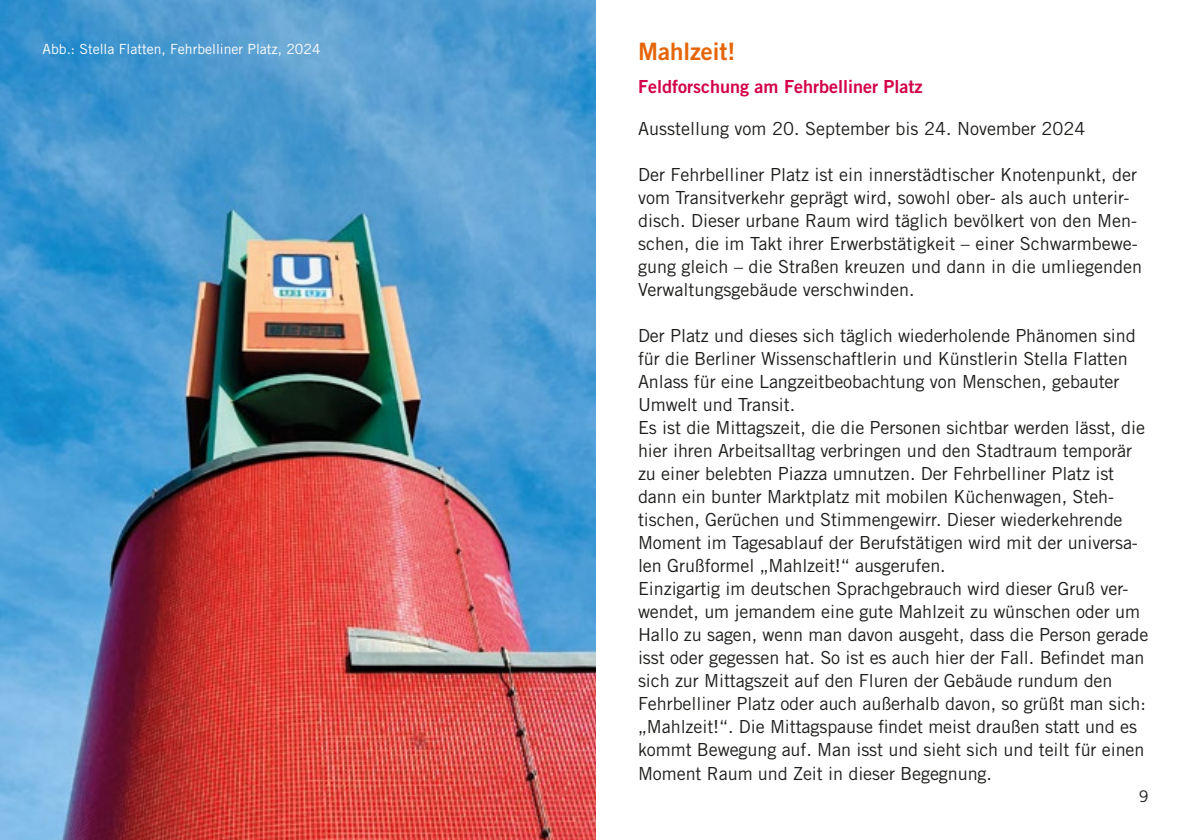
<style>
.page{position:relative;width:1191px;height:840px;background:#fff}
.page>*{position:absolute;margin:0;border:0;box-sizing:border-box;transform-origin:0 0}
.t1{font:24px "Trade Gothic LT Std Bd 2";color:#e56407}
.t2{font:18px/23px "Trade Gothic LT Std";letter-spacing:-.005em;color:#1d1d1b}
.t3{font:18px "Trade Gothic LT Std Bd 2";color:#d20049}
.t4{font:16px "Trade Gothic LT Std";color:#1d1d1b}
.t5{font:14px "Trade Gothic LT Std";color:#fff}
</style>
<div class="page">
<img style="left:0;top:0;width:595px;height:839px">
<p class="t5" style="left:43px;top:41px;width:280px">Abb.: Stella Flatten, Fehrbelliner Platz, 2024</p>
<h1 class="t1" style="left:638px;top:36px;width:99px">Mahlzeit!</h1>
<p class="t3" style="left:638px;top:76px;width:286px">Feldforschung am Fehrbelliner Platz</p>
<p class="t2" style="left:638px;top:116px;width:449px">Ausstellung vom 20. September bis 24. November 2024</p>
<p class="t2" style="left:638px;top:162px;width:506px">Der Fehrbelliner Platz ist ein innerstädtischer Knotenpunkt, der vom Transitverkehr geprägt wird, sowohl ober- als auch unterir&shy;disch. Dieser urbane Raum wird täglich bevölkert von den Men&shy;schen, die im Takt ihrer Erwerbstätigkeit – einer Schwarmbewe&shy;gung gleich – die Straßen kreuzen und dann in die umliegenden Verwaltungsgebäude verschwinden.</p>
<p class="t2" style="left:638px;top:323px;width:512px">Der Platz und dieses sich täglich wiederholende Phänomen sind für die Berliner Wissenschaftlerin und Künstlerin Stella Flatten Anlass für eine Langzeitbeobachtung von Menschen, gebauter Umwelt und Transit.<br>Es ist die Mittagszeit, die die Personen sichtbar werden lässt, die hier ihren Arbeitsalltag verbringen und den Stadtraum temporär zu einer belebten Piazza umnutzen. Der Fehrbelliner Platz ist dann ein bunter Marktplatz mit mobilen Küchenwagen, Steh&shy;tischen, Gerüchen und Stimmengewirr. Dieser wiederkehrende Moment im Tagesablauf der Berufstätigen wird mit der universa&shy;len Grußformel „Mahlzeit!“ ausgerufen.<br>Einzigartig im deutschen Sprachgebrauch wird dieser Gruß ver&shy;wendet, um jemandem eine gute Mahlzeit zu wünschen oder um Hallo zu sagen, wenn man davon ausgeht, dass die Person gerade isst oder gegessen hat. So ist es auch hier der Fall. Befindet man sich zur Mittagszeit auf den Fluren der Gebäude rundum den Fehrbelliner Platz oder auch außerhalb davon, so grüßt man sich: „Mahlzeit!“. Die Mittagspause findet meist draußen statt und es kommt Bewegung auf. Man isst und sieht sich und teilt für einen Moment Raum und Zeit in dieser Begegnung.</p>
<p class="t4" style="left:1138px;top:786px;width:11px">9</p>
</div>
